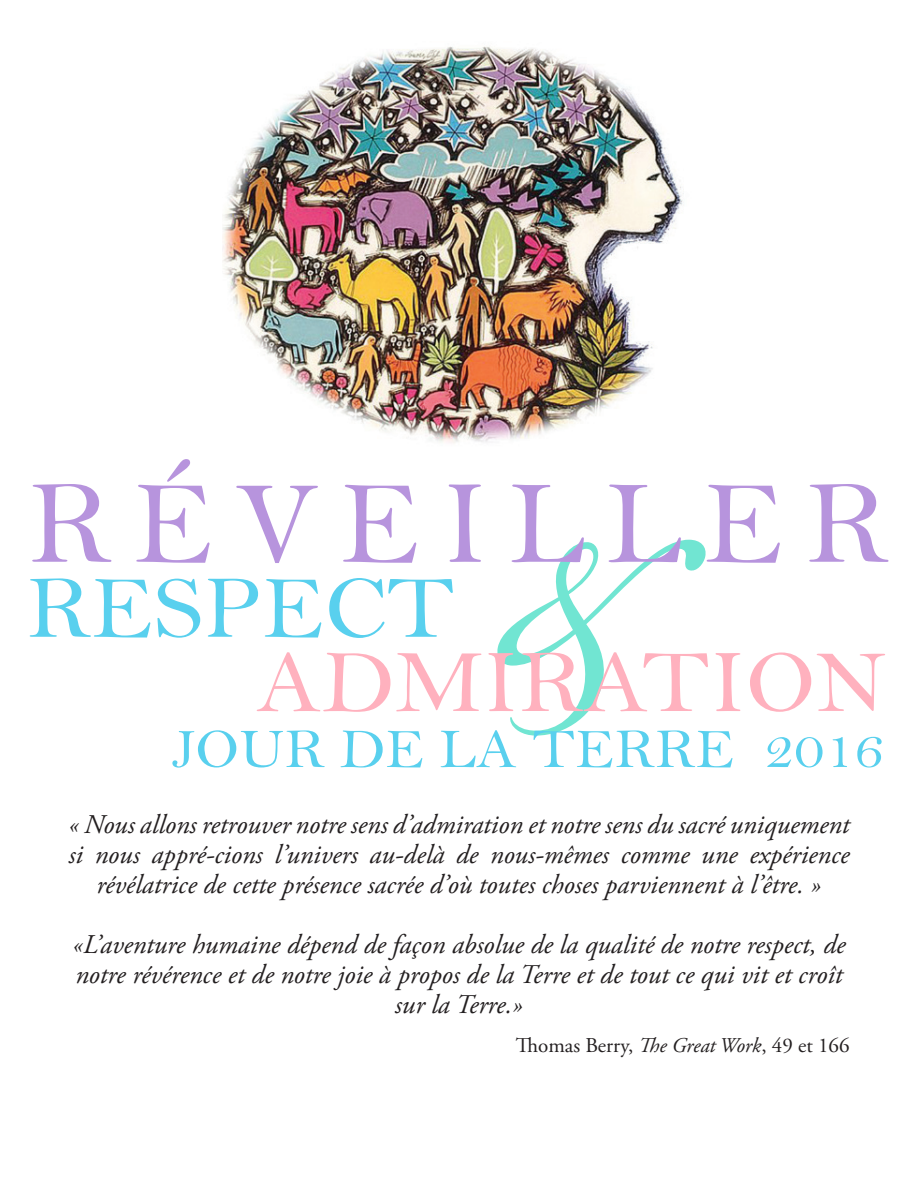
<style>
.page{position:relative;width:918px;height:1188px;background:#fff}
.page>*{position:absolute;margin:0;border:0;box-sizing:border-box;transform-origin:0 0}
.t1{font:120px "Bell";letter-spacing:.17em;color:#b794dd}
.t2{font:90px "Bell";color:#ffb1be;scale:1.06 1}
.t3{font:90px "Bell";color:#59d0ee;scale:1.06 1}
.t4{font:56.4px "Bell";color:#59d0ee;scale:1.06 1}
.t5{font:italic 27px/30px "Adobe Garamond Pro";color:#231f20;text-align:center}
.t6{font:21px "Adobe Garamond Pro";color:#231f20}
.s1{font-style:italic}
</style>
<div class="page">
<svg style="left:497px;top:540px;width:209px;height:196px"></svg>
<img style="left:222px;top:46px;width:462px;height:397px">
<p class="t1" style="left:28px;top:452px;width:862px">RÉVEILLER</p>
<p class="t3" style="left:27px;top:555px;width:406px">RESPECT</p>
<p class="t2" style="left:256px;top:629px;width:596px">ADMIRATION</p>
<p class="t4" style="left:172px;top:716px;width:673px">JOUR DE LA TERRE 2016</p>
<p class="t5" style="left:68px;top:810px;width:783px">« Nous allons retrouver notre sens d’admiration et notre sens du sacré uniquement si nous appré-cions l’univers au-delà de nous-mêmes comme une expérience révélatrice de cette présence sacrée d’où toutes choses parviennent à l’être. »</p>
<p class="t5" style="left:72px;top:930px;width:775px">«L’aventure humaine dépend de façon absolue de la qualité de notre respect, de notre révérence et de notre joie à propos de la Terre et de tout ce qui vit et croît sur la Terre.»</p>
<p class="t6" style="left:516px;top:1033px;width:335px">Thomas Berry, <span class="s1">The Great Work</span>, 49 et 166</p>
</div>
